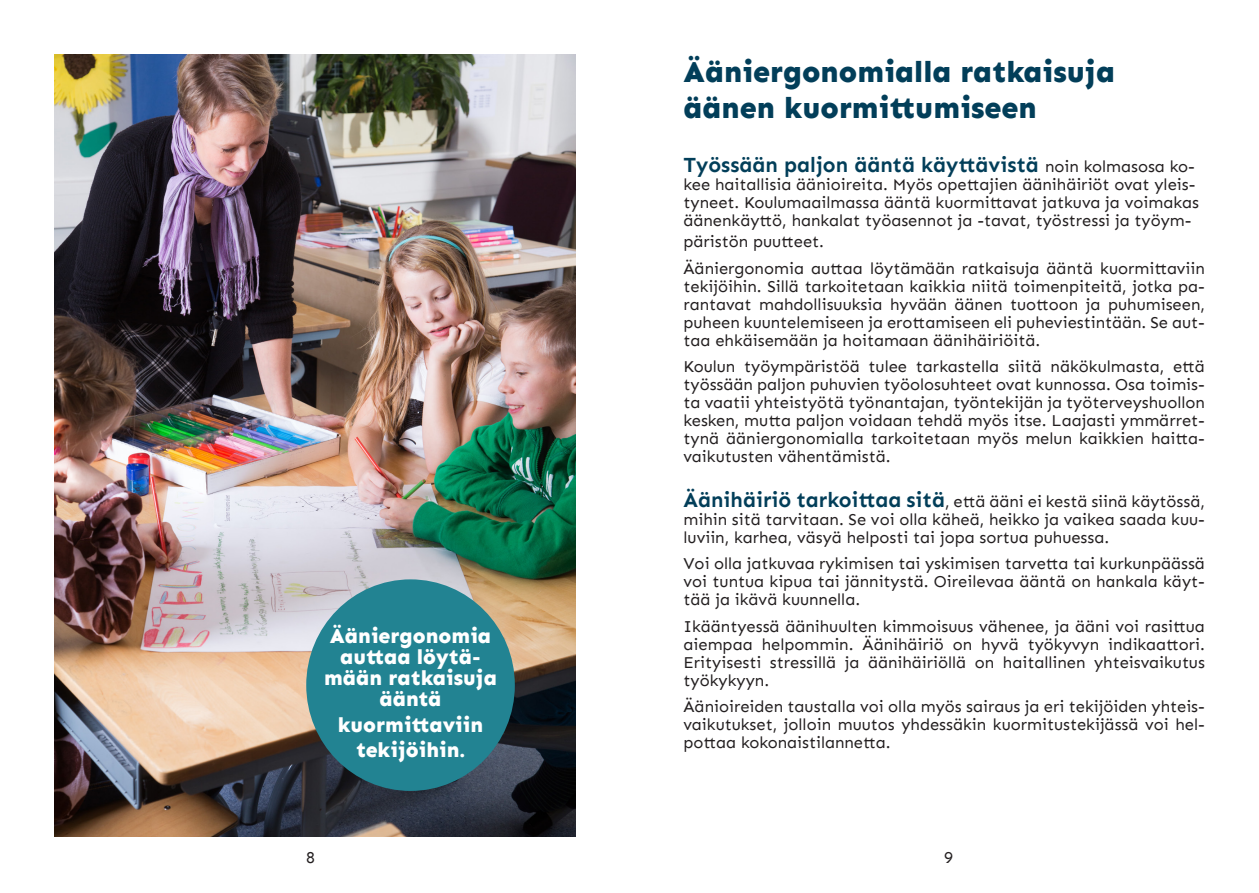
<style>
.page{position:relative;width:1259px;height:893px;background:#fff}
.page>*{position:absolute;margin:0;border:0;box-sizing:border-box;transform-origin:0 0}
.pääots{font:800 30px "Sen";color:#023e59}
.Leipis1{font:800 21px/21px "Sen";color:#fff;text-align:center}
.pääots-2{font:700 21px "Sen";color:#023e59}
.Leipis1-2{font:16.5px/18px "Sen";color:#231f20;text-align:justify}
.pääots-3{font:16.5px/18px "Sen";color:#231f20}
.s1{font-weight:400;font-size:16.5px;color:#231f20}
.s2{font-weight:700;font-size:21px;color:#023e59}
</style>
<div class="page">
<img style="left:54px;top:54px;width:521px;height:783px">
<div style="left:306px;top:579px;width:209px;height:212px;background:#228392;border-radius:50%"></div>
<p class="Leipis1" style="left:324px;top:626px;width:174px">Ääniergonomia auttaa löytä&shy;mään ratkaisuja ääntä</p>
<p class="Leipis1" style="left:338px;top:712px;width:147px;line-height:25.7px">kuormittaviin tekijöihin.</p>
<p class="pääots" style="left:683px;top:55px;width:433px">Ääniergonomialla ratkaisuja</p>
<p class="pääots" style="left:683px;top:91px;width:355px">äänen kuormittumiseen</p>
<p class="pääots-2" style="left:683px;top:153px;width:513px">Työssään paljon ääntä käyttävistä <span class="s1">noin kolmasosa ko-</span></p>
<p class="pääots-3" style="left:683px;top:176px;width:517px">kee haitallisia äänioireita. Myös opettajien äänihäiriöt ovat yleis&shy;tyneet. Koulumaailmassa ääntä kuormittavat jatkuva ja voimakas äänenkäyttö, hankalat työasennot ja -tavat, työstressi ja työym-</p>
<p class="pääots-3" style="left:683px;top:233px;width:142px">päristön puutteet.</p>
<p class="Leipis1-2" style="left:683px;top:259px;width:523px">Ääniergonomia auttaa löytämään ratkaisuja ääntä kuormittaviin tekijöihin. Sillä tarkoitetaan kaikkia niitä toimenpiteitä, jotka pa&shy;rantavat mahdollisuuksia hyvään äänen tuottoon ja puhumiseen, puheen kuuntelemiseen ja erottamiseen eli puheviestintään. Se aut&shy;taa ehkäisemään ja hoitamaan äänihäiriöitä.</p>
<p class="Leipis1-2" style="left:683px;top:358px;width:523px">Koulun työympäristöä tulee tarkastella siitä näkökulmasta, että työssään paljon puhuvien työolosuhteet ovat kunnossa. Osa toimis&shy;ta vaatii yhteistyötä työnantajan, työntekijän ja työterveyshuollon kesken, mutta paljon voidaan tehdä myös itse. Laajasti ymmärret&shy;tynä ääniergonomialla tarkoitetaan myös melun kaikkien haitta&shy;vaikutusten vähentämistä.</p>
<p class="Leipis1-2" style="left:683px;top:492px;width:523px"><span class="s2">Äänihäiriö tarkoittaa sitä</span>, että ääni ei kestä siinä käytössä, mihin sitä tarvitaan. Se voi olla käheä, heikko ja vaikea saada kuu&shy;luviin, karhea, väsyä helposti tai jopa sortua puhuessa.</p>
<p class="Leipis1-2" style="left:683px;top:555px;width:523px">Voi olla jatkuvaa rykimisen tai yskimisen tarvetta tai kurkunpäässä voi tuntua kipua tai jännitystä. Oireilevaa ääntä on hankala käyt&shy;tää ja ikävä kuunnella.</p>
<p class="Leipis1-2" style="left:683px;top:617px;width:523px">Ikääntyessä äänihuulten kimmoisuus vähenee, ja ääni voi rasittua aiempaa helpommin. Äänihäiriö on hyvä työkyvyn indikaattori.<br>Erityisesti stressillä ja äänihäiriöllä on haitallinen yhteisvaikutus työkykyyn.</p>
<p class="Leipis1-2" style="left:683px;top:698px;width:523px">Äänioireiden taustalla voi olla myös sairaus ja eri tekijöiden yhteis&shy;vaikutukset, jolloin muutos yhdessäkin kuormitustekijässä voi hel&shy;pottaa kokonaistilannetta.</p>
<p class="Leipis1-2" style="left:306px;top:848px;width:10px">8</p>
<p class="Leipis1-2" style="left:944px;top:848px;width:10px">9</p>
</div>
